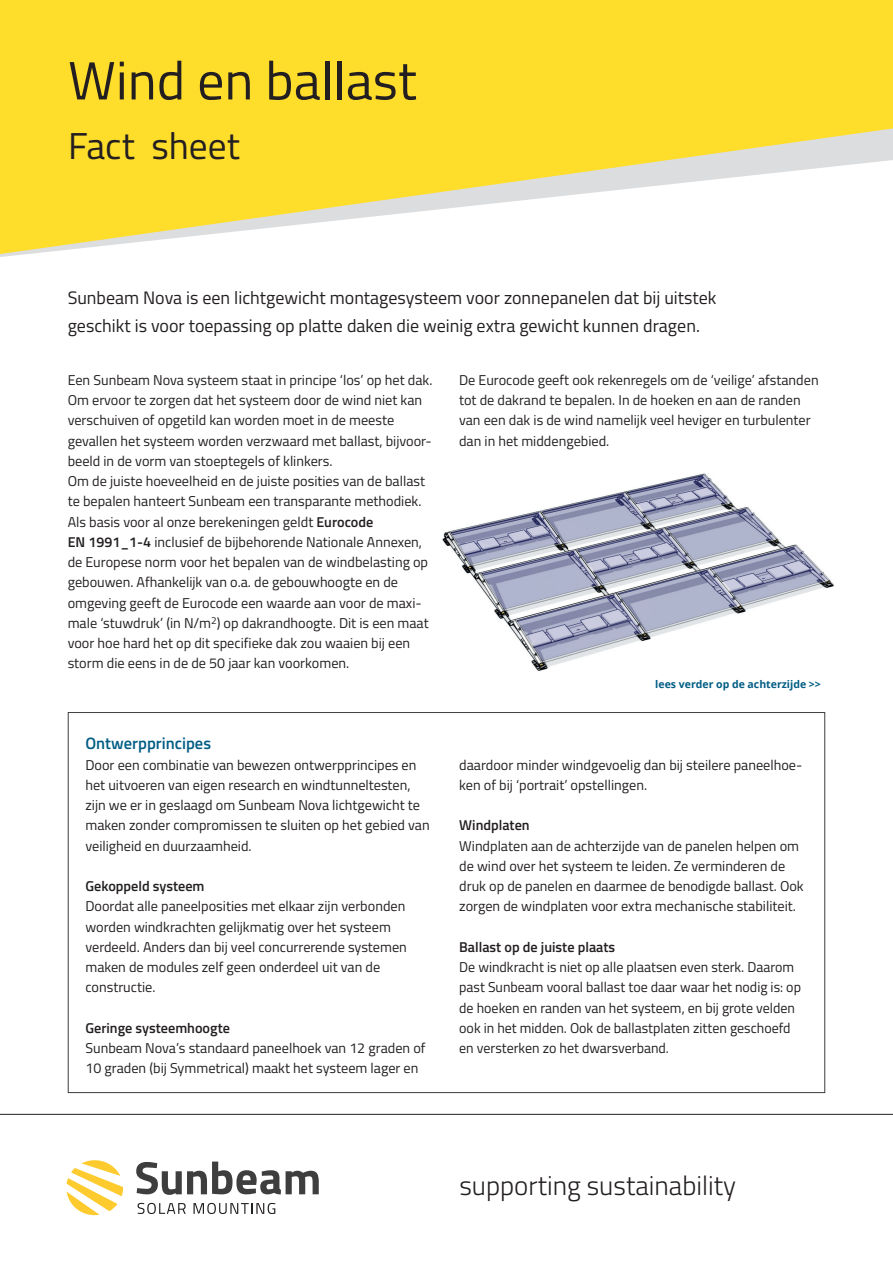
<style>
.page{position:relative;width:893px;height:1263px;background:#fff}
.page>*{position:absolute;margin:0;border:0;box-sizing:border-box;transform-origin:0 0}
.t1{font:54px "Titillium Web";color:#231f20}
.t2{font:37.5px "Titillium Web";color:#231f20}
.t3{font:300 27px "Titillium Web";color:#231f20}
.t4{font:18px/28.5px "Titillium Web";color:#231f20}
.t5{font:600 16.5px "Titillium Web";color:#005d84}
.t6{font:14.25px/20.2px "Titillium Web";color:#231f20}
.t7{font:600 14.25px "Titillium Web";color:#231f20}
.t8{font:700 10.5px "Open Sans";color:#005d84}
.s1{font-weight:600}
</style>
<div class="page">
<div style="left:0;top:0;width:893px;height:123px;background:#ffdd2b"></div>
<svg style="left:0;top:123px;width:893px;height:134px;fill:#ffdd2b"></svg>
<hr style="left:0;top:1114px;width:893px;height:1px;background:#231f20">
<svg style="left:136px;top:1161px;width:183px;height:34px"></svg>
<svg style="left:138px;top:1203px;width:48px;height:11px"></svg>
<svg style="left:193px;top:1203px;width:82px;height:11px"></svg>
<svg style="left:67px;top:1160px;width:56px;height:56px"></svg>
<img style="left:442px;top:473px;width:393px;height:198px">
<h1 class="t1" style="left:68px;top:38px;width:350px">Wind en ballast</h1>
<h2 class="t2" style="left:68px;top:117px;width:173px">Fact sheet</h2>
<p class="t4" style="left:68px;top:283px;width:650px">Sunbeam Nova is een lichtgewicht montagesysteem voor zonnepanelen dat bij uitstek geschikt is voor toepassing op platte daken die weinig extra gewicht kunnen dragen.</p>
<p class="t6" style="left:68px;top:369px;width:366px">Een Sunbeam Nova systeem staat in principe ‘los’ op het dak.<br>Om ervoor te zorgen dat het systeem door de wind niet kan verschuiven of opgetild kan worden moet in de meeste gevallen het systeem worden verzwaard met ballast, bijvoor&shy;beeld in de vorm van stoeptegels of klinkers.<br>Om de juiste hoeveelheid en de juiste posities van de ballast te bepalen hanteert Sunbeam een transparante methodiek.<br>Als basis voor al onze berekeningen geldt <span class="s1">Eurocode<br>EN 1991_1-4</span> inclusief de bijbehorende Nationale Annexen, de Europese norm voor het bepalen van de windbelasting op gebouwen. Afhankelijk van o.a. de gebouwhoogte en de omgeving geeft de Eurocode een waarde aan voor de maxi&shy;male ‘stuwdruk’ (in N/m<sup>2</sup>) op dakrandhoogte. Dit is een maat voor hoe hard het op dit specifieke dak zou waaien bij een storm die eens in de de 50 jaar kan voorkomen.</p>
<p class="t6" style="left:459px;top:369px;width:361px">De Eurocode geeft ook rekenregels om de ‘veilige’ afstanden tot de dakrand te bepalen. In de hoeken en aan de randen van een dak is de wind namelijk veel heviger en turbulenter dan in het middengebied.</p>
<p class="t5" style="left:85px;top:731px;width:127px">Ontwerpprincipes</p>
<p class="t6" style="left:85px;top:754px;width:346px">Door een combinatie van bewezen ontwerpprincipes en het uitvoeren van eigen research en windtunneltesten, zijn we er in geslaagd om Sunbeam Nova lichtgewicht te maken zonder compromissen te sluiten op het gebied van veiligheid en duurzaamheid.</p>
<p class="t7" style="left:85px;top:875px;width:121px">Gekoppeld systeem</p>
<p class="t6" style="left:85px;top:896px;width:323px">Doordat alle paneelposities met elkaar zijn verbonden worden windkrachten gelijkmatig over het systeem verdeeld. Anders dan bij veel concurrerende systemen maken de modules zelf geen onderdeel uit van de constructie.</p>
<p class="t7" style="left:85px;top:1017px;width:146px">Geringe systeemhoogte</p>
<p class="t6" style="left:85px;top:1038px;width:342px">Sunbeam Nova’s standaard paneelhoek van 12 graden of<br>10 graden (bij Symmetrical) maakt het systeem lager en</p>
<p class="t8" style="left:655px;top:676px;width:167px">lees verder op de achterzijde &gt;&gt;</p>
<p class="t6" style="left:459px;top:754px;width:345px">daardoor minder windgevoelig dan bij steilere paneelhoe&shy;ken of bij ‘portrait’ opstellingen.</p>
<p class="t7" style="left:459px;top:814px;width:72px">Windplaten</p>
<p class="t6" style="left:459px;top:835px;width:346px">Windplaten aan de achterzijde van de panelen helpen om de wind over het systeem te leiden. Ze verminderen de druk op de panelen en daarmee de benodigde ballast. Ook zorgen de windplaten voor extra mechanische stabiliteit.</p>
<p class="t7" style="left:459px;top:936px;width:157px">Ballast op de juiste plaats</p>
<p class="t6" style="left:459px;top:957px;width:343px">De windkracht is niet op alle plaatsen even sterk. Daarom past Sunbeam vooral ballast toe daar waar het nodig is: op de hoeken en randen van het systeem, en bij grote velden ook in het midden. Ook de ballastplaten zitten geschoefd en versterken zo het dwarsverband.</p>
<h3 class="t3" style="left:459px;top:1164px;width:278px">supporting sustainability</h3>
</div>
